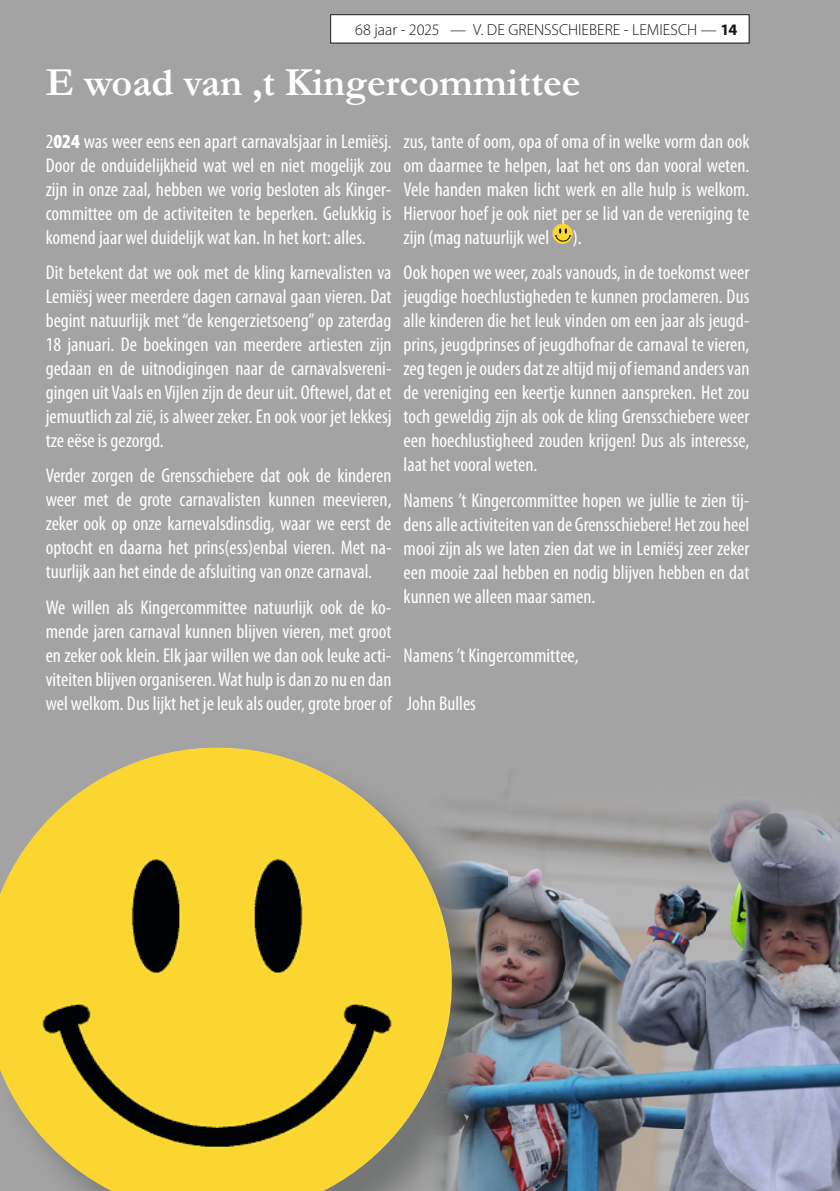
<style>
.page{position:relative;width:840px;height:1191px;background:#fff}
.page>*{position:absolute;margin:0;border:0;box-sizing:border-box;transform-origin:0 0}
.t1{font:700 40px "Garamond";color:#fff}
.t2{font:condensed 20px/24px "Myriad Pro";color:#fff;text-align:justify}
.t3{font:300 16px "Myriad Pro";color:#131413}
.s1{font-weight:700}
.s2{font-weight:900}
</style>
<div class="page">
<div style="left:0;top:0;width:839px;height:1191px;background:#a3a3a3"></div>
<img style="left:552px;top:224px;width:20px;height:20px;border-radius:50%">
<img style="left:451px;top:803px;width:388px;height:388px">
<img style="left:0;top:747px;width:451px;height:444px">
<div style="left:330px;top:15px;width:418px;height:28px;background:#fff"></div>
<div style="left:330px;top:14px;width:419px;height:29px;border:1px solid #131413"></div>
<p class="t3" style="left:355px;top:23px;width:383px">68 jaar - 2025 — V. DE GRENSSCHIEBERE - LEMIESCH — <span class="s1">14</span></p>
<h1 class="t1" style="left:46px;top:61px;width:536px">E woad van ‚t Kingercommittee</h1>
<p class="t2" style="left:46px;top:131px;width:347px">2<span class="s2">024</span> was weer eens een apart carnavalsjaar in Lemiësj.<br>Door de onduidelijkheid wat wel en niet mogelijk zou zijn in onze zaal, hebben we vorig besloten als Kinger&shy;committee om de activiteiten te beperken. Gelukkig is komend jaar wel duidelijk wat kan. In het kort: alles.</p>
<p class="t2" style="left:46px;top:262px;width:347px">Dit betekent dat we ook met de kling karnevalisten va Lemiësj weer meerdere dagen carnaval gaan vieren. Dat begint natuurlijk met “de kengerzietsoeng” op zaterdag 18 januari. De boekingen van meerdere artiesten zijn gedaan en de uitnodigingen naar de carnavalsvereni&shy;gingen uit Vaals en Vijlen zijn de deur uit. Oftewel, dat et jemuutlich zal zië, is alweer zeker. En ook voor jet lekkesj tze eëse is gezorgd.</p>
<p class="t2" style="left:46px;top:466px;width:347px">Verder zorgen de Grensschiebere dat ook de kinderen weer met de grote carnavalisten kunnen meevieren, zeker ook op onze karnevalsdinsdig, waar we eerst de optocht en daarna het prins(ess)enbal vieren. Met na&shy;tuurlijk aan het einde de afsluiting van onze carnaval.</p>
<p class="t2" style="left:46px;top:597px;width:347px">We willen als Kingercommittee natuurlijk ook de ko&shy;mende jaren carnaval kunnen blijven vieren, met groot en zeker ook klein. Elk jaar willen we dan ook leuke acti&shy;viteiten blijven organiseren. Wat hulp is dan zo nu en dan wel welkom. Dus lijkt het je leuk als ouder, grote broer of</p>
<p class="t2" style="left:403px;top:131px;width:347px">zus, tante of oom, opa of oma of in welke vorm dan ook om daarmee te helpen, laat het ons dan vooral weten.<br>Vele handen maken licht werk en alle hulp is welkom.<br>Hiervoor hoef je ook niet per se lid van de vereniging te zijn (mag natuurlijk wel ).</p>
<p class="t2" style="left:403px;top:262px;width:347px">Ook hopen we weer, zoals vanouds, in de toekomst weer jeugdige hoechlustigheden te kunnen proclameren. Dus alle kinderen die het leuk vinden om een jaar als jeugd&shy;prins, jeugdprinses of jeugdhofnar de carnaval te vieren, zeg tegen je ouders dat ze altijd mij of iemand anders van de vereniging een keertje kunnen aanspreken. Het zou toch geweldig zijn als ook de kling Grensschiebere weer een hoechlustigheed zouden krijgen! Dus als interesse, laat het vooral weten.</p>
<p class="t2" style="left:403px;top:490px;width:347px">Namens ’t Kingercommittee hopen we jullie te zien tij&shy;dens alle activiteiten van de Grensschiebere! Het zou heel mooi zijn als we laten zien dat we in Lemiësj zeer zeker een mooie zaal hebben en nodig blijven hebben en dat kunnen we alleen maar samen.</p>
<p class="t2" style="left:403px;top:645px;width:176px">Namens ’t Kingercommittee,</p>
<p class="t2" style="left:406px;top:693px;width:71px">John Bulles</p>
</div>
